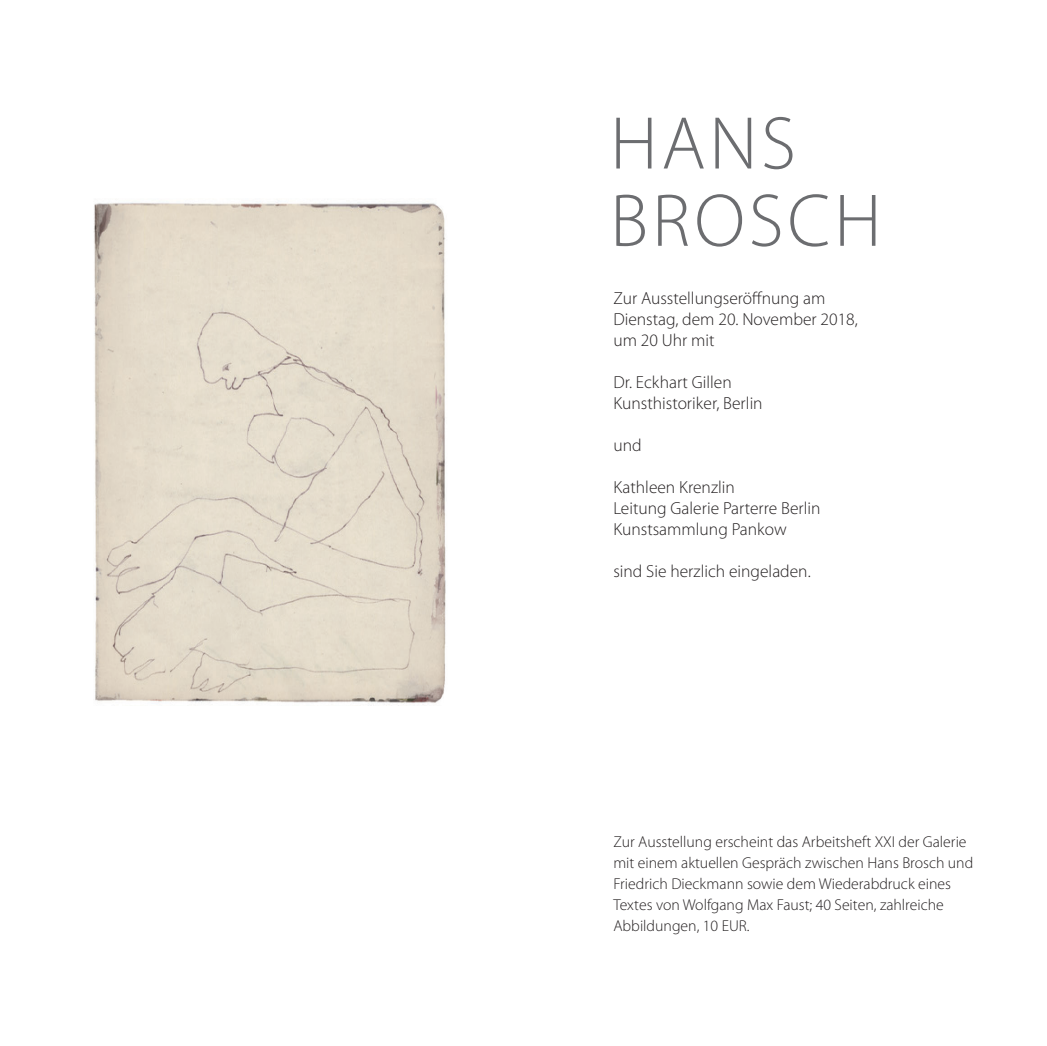
<style>
.page{position:relative;width:1047px;height:1046px;background:#fff}
.page>*{position:absolute;margin:0;border:0;box-sizing:border-box;transform-origin:0 0}
.t1{font:300 75.25px "Myriad Pro";letter-spacing:.05em;color:#6c6d70}
.t2{font:300 17.5px "Myriad Pro";color:#231f20}
.t3{font:300 15.75px/21px "Myriad Pro";color:#231f20}
</style>
<div class="page">
<img style="left:94px;top:202px;width:352px;height:504px">
<p class="t1" style="left:610px;top:98px;width:187px">HANS</p>
<p class="t1" style="left:610px;top:175px;width:273px">BROSCH</p>
<p class="t2" style="left:613px;top:288px;width:213px">Zur Ausstellungseröffnung am</p>
<p class="t2" style="left:613px;top:309px;width:246px">Dienstag, dem 20. November 2018,</p>
<p class="t2" style="left:613px;top:330px;width:103px">um 20 Uhr mit</p>
<p class="t2" style="left:613px;top:372px;width:120px">Dr. Eckhart Gillen</p>
<p class="t2" style="left:613px;top:393px;width:151px">Kunsthistoriker, Berlin</p>
<p class="t2" style="left:613px;top:435px;width:30px">und</p>
<p class="t2" style="left:613px;top:477px;width:123px">Kathleen Krenzlin</p>
<p class="t2" style="left:613px;top:498px;width:209px">Leitung Galerie Parterre Berlin</p>
<p class="t2" style="left:613px;top:519px;width:175px">Kunstsammlung Pankow</p>
<p class="t2" style="left:613px;top:561px;width:199px">sind Sie herzlich eingeladen.</p>
<p class="t3" style="left:613px;top:831px;width:361px">Zur Ausstellung erscheint das Arbeitsheft XXI der Galerie mit einem aktuellen Gespräch zwischen Hans Brosch und<br>Friedrich Dieckmann sowie dem Wiederabdruck eines</p>
<p class="t3" style="left:613px;top:894px;width:332px">Textes von Wolfgang Max Faust; 40 Seiten, zahlreiche</p>
<p class="t3" style="left:613px;top:915px;width:138px">Abbildungen, 10 EUR.</p>
</div>
